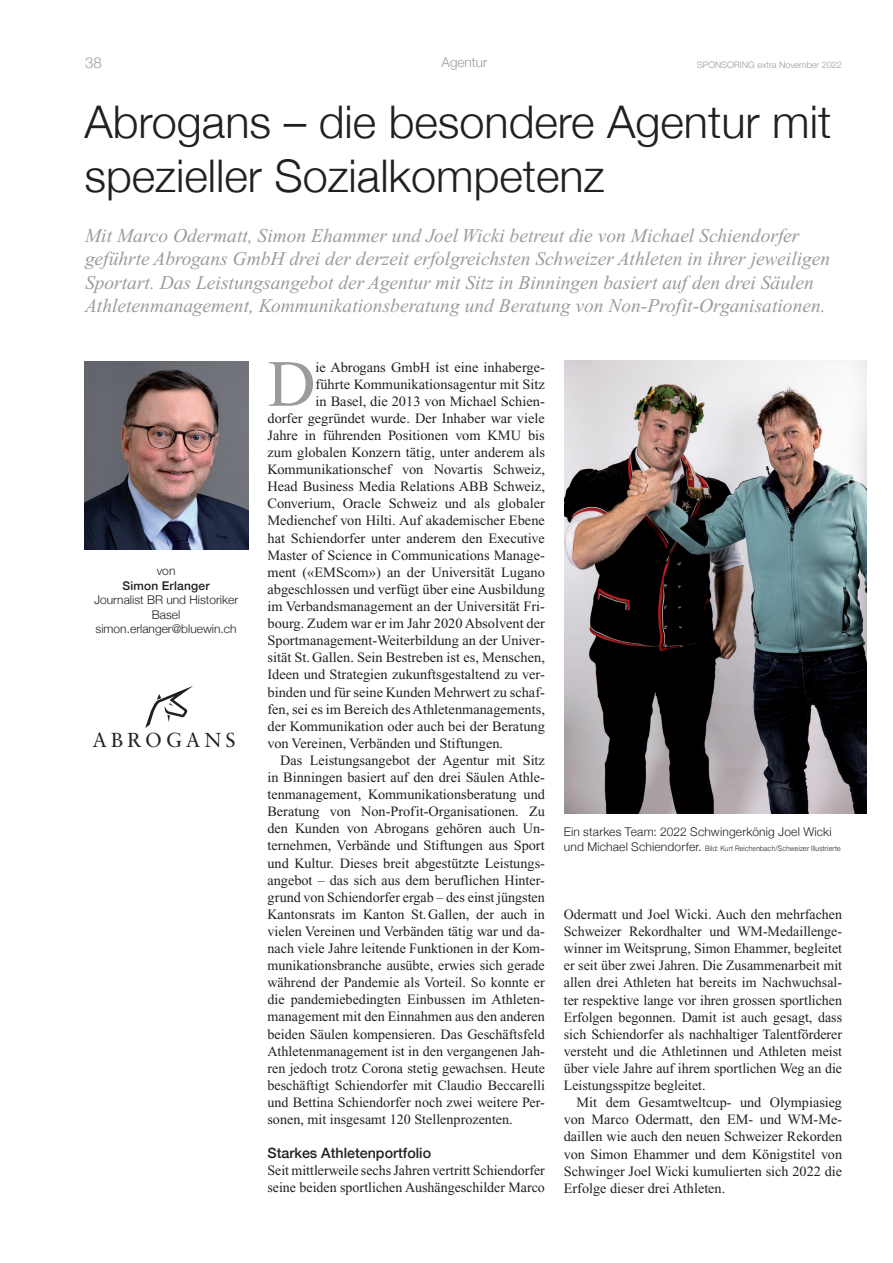
<style>
.page{position:relative;width:893px;height:1263px;background:#fff}
.page>*{position:absolute;margin:0;border:0;box-sizing:border-box;transform-origin:0 0}
.t1{font:65.85px "Times New Roman";color:#999b9e}
.t2{font:300 45px/54px "Helvetica Neue";color:#231f20}
.t3{font:20.25px "Sabon LT Pro";letter-spacing:.2em;color:#231f20}
.t4{font:italic 19.5px/23.4px "Times New Roman";color:#999b9e}
.t5{font:300 15px "Helvetica Neue";color:#999b9e}
.t6{font:14.25px/17.1px "Times New Roman";color:#231f20;text-align:justify}
.t7{font:500 14.25px "Helvetica Neue";color:#231f20}
.t8{font:300 13.5px "Helvetica Neue";color:#999b9e}
.Zwischentitel{font:300 12px "Helvetica Neue";color:#231f20}
.t9{font:500 12px "Helvetica Neue";letter-spacing:.015em;color:#231f20}
.t10{font:300 9px "Helvetica Neue";color:#999b9e}
.Zwischentitel-2{font:300 7.5px "Helvetica Neue";letter-spacing:.025em;color:#231f20;scale:.91 1}
.s1{font-size:12px}
</style>
<div class="page">
<img style="left:84px;top:361px;width:164px;height:189px">
<svg style="left:145px;top:686px;width:48px;height:42px"></svg>
<img style="left:564px;top:360px;width:302px;height:453px">
<p class="t5" style="left:85px;top:50px;width:18px">38</p>
<p class="t8" style="left:442px;top:52px;width:47px">Agentur</p>
<p class="t10" style="left:697px;top:57px;width:146px">SPONSORING extra November 2022</p>
<p class="t2" style="left:84px;top:91px;width:748px">Abrogans – die besondere Agentur mit spezieller Sozialkompetenz</p>
<p class="t4" style="left:85px;top:224px;width:716px">Mit Marco Odermatt, Simon Ehammer und Joel Wicki betreut die von Michael Schiendorfer</p>
<p class="t4" style="left:85px;top:247px;width:747px">geführte Abrogans GmbH drei der derzeit erfolgreichsten Schweizer Athleten in ihrer jeweiligen<br>Sportart. Das Leistungsangebot der Agentur mit Sitz in Binningen basiert auf den drei Säulen</p>
<p class="t4" style="left:85px;top:294px;width:742px">Athletenmanagement, Kommunikationsberatung und Beratung von Non-Profit-Organisationen.</p>
<p class="Zwischentitel" style="left:157px;top:561px;width:20px">von</p>
<p class="t9" style="left:123px;top:576px;width:89px">Simon Erlanger</p>
<p class="Zwischentitel" style="left:94px;top:590px;width:146px">Journalist BR und Historiker</p>
<p class="Zwischentitel" style="left:152px;top:605px;width:30px">Basel</p>
<p class="Zwischentitel" style="left:96px;top:619px;width:142px">simon.erlanger@bluewin.ch</p>
<p class="t3" style="left:93px;top:727px;width:144px">ABROGANS</p>
<p class="t1" style="left:267px;top:348px;width:50px">D</p>
<p class="t6" style="left:316px;top:358px;width:231px">ie Abrogans GmbH ist eine inhaberge-</p>
<p class="t6" style="left:316px;top:375px;width:231px">führte Kommunikationsagentur mit Sitz</p>
<p class="t6" style="left:316px;top:392px;width:231px">in Basel, die 2013 von Michael Schien-</p>
<p class="t6" style="left:267px;top:410px;width:279px">dorfer gegründet wurde. Der Inhaber war viele</p>
<p class="t6" style="left:267px;top:427px;width:279px">Jahre in führenden Positionen vom KMU bis</p>
<p class="t6" style="left:267px;top:444px;width:279px">zum globalen Konzern tätig, unter anderem als</p>
<p class="t6" style="left:267px;top:461px;width:279px">Kommunikationschef von Novartis Schweiz,</p>
<p class="t6" style="left:267px;top:478px;width:279px">Head Business Media Relations ABB Schweiz,</p>
<p class="t6" style="left:267px;top:495px;width:279px">Converium, Oracle Schweiz und als globaler</p>
<p class="t6" style="left:267px;top:512px;width:279px">Medienchef von Hilti. Auf akademischer Ebene</p>
<p class="t6" style="left:267px;top:529px;width:279px">hat Schiendorfer unter anderem den Executive</p>
<p class="t6" style="left:267px;top:546px;width:279px">Master of Science in Communications Manage-</p>
<p class="t6" style="left:267px;top:563px;width:279px">ment («EMScom») an der Universität Lugano</p>
<p class="t6" style="left:267px;top:581px;width:279px">abgeschlossen und verfügt über eine Ausbildung</p>
<p class="t6" style="left:267px;top:598px;width:279px">im Verbandsmanagement an der Universität Fri-</p>
<p class="t6" style="left:267px;top:615px;width:279px">bourg. Zudem war er im Jahr 2020 Absolvent der</p>
<p class="t6" style="left:267px;top:632px;width:279px">Sportmanagement-Weiterbildung an der Univer-</p>
<p class="t6" style="left:267px;top:649px;width:279px">sität St.Gallen. Sein Bestreben ist es, Menschen,</p>
<p class="t6" style="left:267px;top:666px;width:279px">Ideen und Strategien zukunftsgestaltend zu ver-</p>
<p class="t6" style="left:267px;top:683px;width:279px">binden und für seine Kunden Mehrwert zu schaf-</p>
<p class="t6" style="left:267px;top:700px;width:279px">fen, sei es im Bereich des Athletenmanagements,</p>
<p class="t6" style="left:267px;top:717px;width:279px">der Kommunikation oder auch bei der Beratung</p>
<p class="t6" style="left:267px;top:734px;width:237px">von Vereinen, Verbänden und Stiftungen.</p>
<p class="t6" style="left:267px;top:752px;width:279px;text-indent:13px">Das Leistungsangebot der Agentur mit Sitz in Binningen basiert auf den drei Säulen Athle&shy;tenmanagement, Kommunikationsberatung und Beratung von Non-Profit-Organisationen. Zu den Kunden von Abrogans gehören auch Un&shy;ternehmen, Verbände und Stiftungen aus Sport und Kultur. Dieses breit abgestützte Leistungs&shy;angebot – das sich aus dem beruflichen Hinter&shy;grund von Schiendorfer ergab – des einst jüngsten Kantonsrats im Kanton St.Gallen, der auch in vielen Vereinen und Verbänden tätig war und da&shy;nach viele Jahre leitende Funktionen in der Kom&shy;munikationsbranche ausübte, erwies sich gerade während der Pandemie als Vorteil. So konnte er die pandemiebedingten Einbussen im Athleten&shy;management mit den Einnahmen aus den anderen beiden Säulen kompensieren. Das Geschäftsfeld Athletenmanagement ist in den vergangenen Jah&shy;ren jedoch trotz Corona stetig gewachsen. Heute beschäftigt Schiendorfer mit Claudio Beccarelli und Bettina Schiendorfer noch zwei weitere Per&shy;sonen, mit insgesamt 120 Stellenprozenten.</p>
<p class="t7" style="left:267px;top:1142px;width:165px">Starkes Athletenportfolio</p>
<p class="t6" style="left:267px;top:1162px;width:279px">Seit mittlerweile sechs Jahren vertritt Schiendorfer seine beiden sportlichen Aushängeschilder Marco</p>
<p class="Zwischentitel" style="left:564px;top:822px;width:269px">Ein starkes Team: 2022 Schwingerkönig Joel Wicki</p>
<p class="Zwischentitel-2" style="left:564px;top:842px;width:306px"><span class="s1">und Michael Schiendorfer.</span> Bild: Kurt Reichenbach/Schweizer Illustrierte</p>
<p class="t6" style="left:564px;top:906px;width:280px">Odermatt und Joel Wicki. Auch den mehrfachen Schweizer Rekordhalter und WM-Medaillenge&shy;winner im Weitsprung, Simon Ehammer, begleitet er seit über zwei Jahren. Die Zusammenarbeit mit allen drei Athleten hat bereits im Nachwuchsal&shy;ter respektive lange vor ihren grossen sportlichen Erfolgen begonnen. Damit ist auch gesagt, dass sich Schiendorfer als nachhaltiger Talentförderer versteht und die Athletinnen und Athleten meist über viele Jahre auf ihrem sportlichen Weg an die Leistungsspitze begleitet.</p>
<p class="t6" style="left:564px;top:1094px;width:280px;text-indent:13px">Mit dem Gesamtweltcup- und Olympiasieg von Marco Odermatt, den EM- und WM-Me&shy;daillen wie auch den neuen Schweizer Rekorden von Simon Ehammer und dem Königstitel von Schwinger Joel Wicki kumulierten sich 2022 die Erfolge dieser drei Athleten.</p>
</div>
